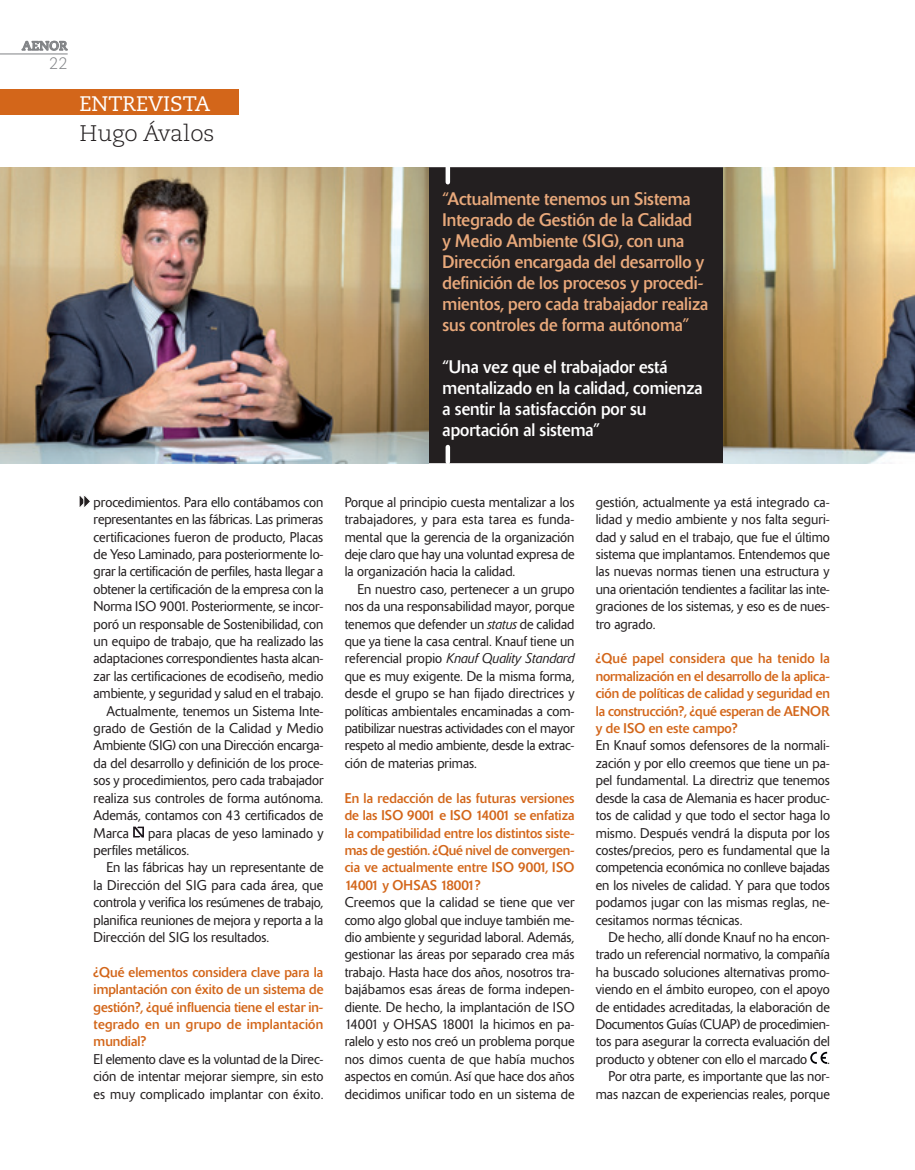
<style>
.page{position:relative;width:915px;height:1170px;background:#fff}
.page>*{position:absolute;margin:0;border:0;box-sizing:border-box;transform-origin:0 0}
.t1{font:300 22.5px "Caecilia LT Std";letter-spacing:-.005em;color:#231f20}
.t2{font:21px "Caecilia LT Std";color:#fff}
.pregunta{font:18px/21px "Delta";color:#e9a97b;scale:.94 1}
.pregunta-2{font:18px/21px "Delta";color:#fff;scale:.94 1}
.t3{font:300 16.5px "Caecilia LT Std";color:#808285}
._001_TEXTO_ENTREVIST{font:300 13.95px/17.4px "Delta";color:#231f20;text-align:justify;scale:.96 1}
._002_PREGUNTA_GRANAT{font:13.95px/17.4px "Delta";color:#d3661a;text-align:justify;scale:.96 1}
.t4{font:700 12.75px "Caecilia LT Std";color:#808285}
.s1{font-style:italic}
</style>
<div class="page">
<svg style="left:22px;top:41px;width:46px;height:10px"></svg>
<hr style="left:0;top:54px;width:68px;height:1px;background:#808285">
<div style="left:0;top:89px;width:239px;height:25px;background:#d3661a"></div>
<svg style="left:79px;top:495px;width:11px;height:12px"></svg>
<svg style="left:133px;top:826px;width:11px;height:11px"></svg>
<svg style="left:810px;top:1051px;width:16px;height:12px"></svg>
<div style="left:428px;top:167px;width:295px;height:296px;background:#231f20"></div>
<img style="left:0;top:167px;width:428px;height:296px">
<img style="left:723px;top:167px;width:191px;height:296px">
<div style="left:445px;top:447px;width:5px;height:15px;background:#fff"></div>
<div style="left:445px;top:167px;width:5px;height:15px;background:#fff"></div>
<p class="t4" style="left:22px;top:38px;width:47px">AENOR</p>
<p class="t3" style="left:49px;top:54px;width:20px">22</p>
<p class="t2" style="left:80px;top:91px;width:132px">ENTREVISTA</p>
<p class="t1" style="left:80px;top:120px;width:137px">Hugo Ávalos</p>
<p class="pregunta" style="left:442px;top:188px;width:284px">“Actualmente tenemos un Sistema Integrado de Gestión de la Calidad<br>y Medio Ambiente (SIG), con una Dirección encargada del desarrollo y definición de los procesos y procedi&shy;mientos, pero cada trabajador realiza sus controles de forma autónoma”</p>
<p class="pregunta-2" style="left:442px;top:356px;width:278px">“Una vez que el trabajador está mentalizado en la calidad, comienza a sentir la satisfacción por su aportación al sistema”</p>
<p class="_001_TEXTO_ENTREVIST" style="left:94px;top:493px;width:241px">procedimientos. Para ello contábamos con representantes en las fábricas. Las primeras certificaciones fueron de producto, Placas de Yeso Laminado, para posteriormente lo&shy;grar la certificación de perfiles, hasta llegar a obtener la certificación de la empresa con la Norma ISO 9001. Posteriormente, se incor&shy;poró un responsable de Sostenibilidad, con un equipo de trabajo, que ha realizado las adaptaciones correspondientes hasta alcan&shy;zar las certificaciones de ecodiseño, medio ambiente, y seguridad y salud en el trabajo.</p>
<p class="_001_TEXTO_ENTREVIST" style="left:94px;top:702px;width:241px;text-indent:13px">Actualmente, tenemos un Sistema Inte&shy;grado de Gestión de la Calidad y Medio Ambiente (SIG) con una Dirección encarga&shy;da del desarrollo y definición de los proce&shy;sos y procedimientos, pero cada trabajador realiza sus controles de forma autónoma.<br>Además, contamos con 43 certificados de Marca</p>
<p class="_001_TEXTO_ENTREVIST" style="left:94px;top:824px;width:241px;text-indent:55px">para placas de yeso laminado y perfiles metálicos.</p>
<p class="_001_TEXTO_ENTREVIST" style="left:94px;top:858px;width:241px;text-indent:13px">En las fábricas hay un representante de la Dirección del SIG para cada área, que controla y verifica los resúmenes de trabajo, planifica reuniones de mejora y reporta a la Dirección del SIG los resultados.</p>
<p class="_002_PREGUNTA_GRANAT" style="left:94px;top:963px;width:241px">¿Qué elementos considera clave para la implantación con éxito de un sistema de gestión?, ¿qué influencia tiene el estar in&shy;tegrado en un grupo de implantación mundial?</p>
<p class="_001_TEXTO_ENTREVIST" style="left:94px;top:1050px;width:241px">El elemento clave es la voluntad de la Direc&shy;ción de intentar mejorar siempre, sin esto es muy complicado implantar con éxito.</p>
<p class="_001_TEXTO_ENTREVIST" style="left:344px;top:493px;width:241px">Porque al principio cuesta mentalizar a los trabajadores, y para esta tarea es funda&shy;mental que la gerencia de la organización deje claro que hay una voluntad expresa de la organización hacia la calidad.</p>
<p class="_001_TEXTO_ENTREVIST" style="left:344px;top:580px;width:241px;text-indent:13px">En nuestro caso, pertenecer a un grupo nos da una responsabilidad mayor, porque tenemos que defender un <span class="s1">status</span> de calidad que ya tiene la casa central. Knauf tiene un referencial propio <span class="s1">Knauf Quality Standard </span>que es muy exigente. De la misma forma, desde el grupo se han fijado directrices y políticas ambientales encaminadas a com&shy;patibilizar nuestras actividades con el mayor respeto al medio ambiente, desde la extrac&shy;ción de materias primas.</p>
<p class="_002_PREGUNTA_GRANAT" style="left:344px;top:789px;width:241px">En la redacción de las futuras versiones de las ISO 9001 e ISO 14001 se enfatiza la compatibilidad entre los distintos siste&shy;mas de gestión. ¿Qué nivel de convergen&shy;cia ve actualmente entre ISO 9001, ISO 14001 y OHSAS 18001?</p>
<p class="_001_TEXTO_ENTREVIST" style="left:344px;top:893px;width:241px">Creemos que la calidad se tiene que ver como algo global que incluye también me&shy;dio ambiente y seguridad laboral. Además, gestionar las áreas por separado crea más trabajo. Hasta hace dos años, nosotros tra&shy;bajábamos esas áreas de forma indepen&shy;diente. De hecho, la implantación de ISO 14001 y OHSAS 18001 la hicimos en pa&shy;ralelo y esto nos creó un problema porque nos dimos cuenta de que había muchos aspectos en común. Así que hace dos años decidimos unificar todo en un sistema de</p>
<p class="_001_TEXTO_ENTREVIST" style="left:595px;top:493px;width:245px">gestión, actualmente ya está integrado ca&shy;lidad y medio ambiente y nos falta seguri&shy;dad y salud en el trabajo, que fue el último sistema que implantamos. Entendemos que las nuevas normas tienen una estructura y una orientación tendientes a facilitar las inte&shy;graciones de los sistemas, y eso es de nues&shy;tro agrado.</p>
<p class="_002_PREGUNTA_GRANAT" style="left:595px;top:650px;width:245px">¿Qué papel considera que ha tenido la normalización en el desarrollo de la aplica&shy;ción de políticas de calidad y seguridad en la construcción?, ¿qué esperan de AENOR y de ISO en este campo?</p>
<p class="_001_TEXTO_ENTREVIST" style="left:595px;top:737px;width:245px">En Knauf somos defensores de la normali&shy;zación y por ello creemos que tiene un pa&shy;pel fundamental. La directriz que tenemos desde la casa de Alemania es hacer produc&shy;tos de calidad y que todo el sector haga lo mismo. Después vendrá la disputa por los costes/precios, pero es fundamental que la competencia económica no conlleve bajadas en los niveles de calidad. Y para que todos podamos jugar con las mismas reglas, ne&shy;cesitamos normas técnicas.</p>
<p class="_001_TEXTO_ENTREVIST" style="left:595px;top:928px;width:245px;text-indent:13px">De hecho, allí donde Knauf no ha encon&shy;trado un referencial normativo, la compañía ha buscado soluciones alternativas promo&shy;viendo en el ámbito europeo, con el apoyo de entidades acreditadas, la elaboración de Documentos Guías (CUAP) de procedimien&shy;tos para asegurar la correcta evaluación del producto y obtener con ello el marcado</p>
<p class="_001_TEXTO_ENTREVIST" style="left:826px;top:1050px;width:4px">.</p>
<p class="_001_TEXTO_ENTREVIST" style="left:595px;top:1067px;width:245px;text-align:right">Por otra parte, es importante que las nor&shy;mas nazcan de experiencias reales, porque</p>
</div>
